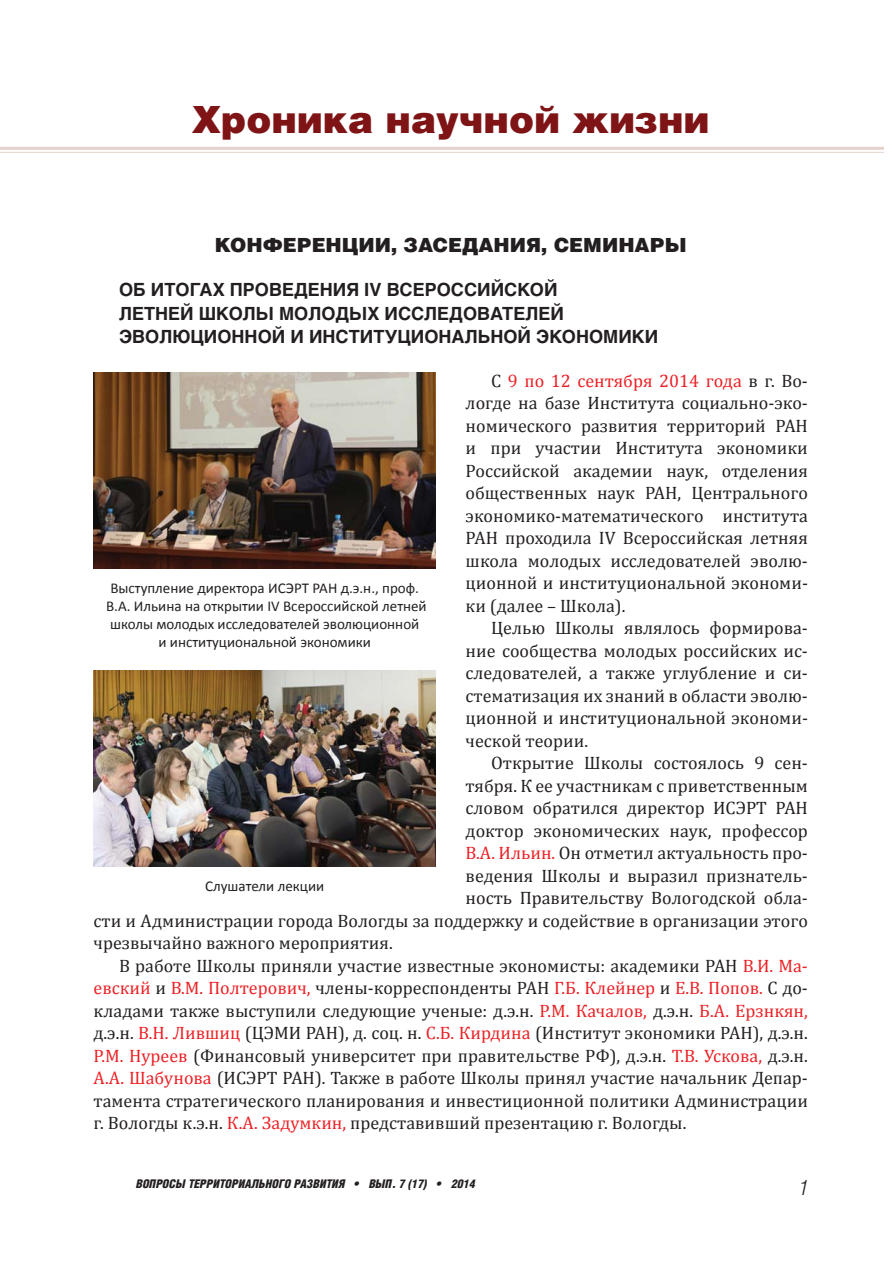
<style>
.page{position:relative;width:893px;height:1263px;background:#fff}
.page>*{position:absolute;margin:0;border:0;box-sizing:border-box;transform-origin:0 0}
.t1{font:900 37.5px "Helios";color:#7f1416}
.t2{font:italic 300 21px "Helios Cond";color:#231f20}
.t3{font:900 19.5px "Helios";color:#231f20}
.t4{font:18px/22.5px "Cambria";color:#231f20;text-align:justify}
.t5{font:700 18px/23.2px "Helios";color:#231f20}
.t6{font:18px "Cambria";color:#ed2024}
.t7{font:15px/18px "Calibri";color:#231f20;text-align:center}
.t8{font:italic 900 12px "Helios Cond";color:#231f20}
.s1{color:#ed2024}
.s2{color:#231f20}
</style>
<div class="page">
<hr style="left:0;top:147px;width:884px;height:3px;background:#e5d2cc">
<hr style="left:0;top:152px;width:884px;height:1px;background:#e5d2cc">
<img style="left:94px;top:373px;width:342px;height:195px">
<img style="left:94px;top:671px;width:342px;height:195px">
<h1 class="t1" style="left:192px;top:96px;width:519px">Хроника научной жизни</h1>
<p class="t3" style="left:215px;top:233px;width:473px">КОНФЕРЕНЦИИ, ЗАСЕДАНИЯ, СЕМИНАРЫ</p>
<p class="t5" style="left:119px;top:278px;width:541px">ОБ ИТОГАХ ПРОВЕДЕНИЯ IV ВСЕРОССИЙСКОЙ<br>ЛЕТНЕЙ ШКОЛЫ МОЛОДЫХ ИССЛЕДОВАТЕЛЕЙ<br>ЭВОЛЮЦИОННОЙ И ИНСТИТУЦИОНАЛЬНОЙ ЭКОНОМИКИ</p>
<p class="t4" style="left:466px;top:369px;width:344px;text-indent:26px">С <span class="s1">9 по 12 сентября 2014 года</span> в г. Во&shy;логде на базе Института социально-эко&shy;номического развития территорий РАН и при участии Института экономики Российской академии наук, отделения общественных наук РАН, Центрального экономико-математического института РАН проходила IV Всероссийская летняя школа молодых исследователей эволю&shy;ционной и институциональной экономи&shy;ки (далее – Школа).</p>
<p class="t4" style="left:466px;top:616px;width:344px;text-indent:26px">Целью Школы являлось формирова&shy;ние сообщества молодых российских ис&shy;следователей, а также углубление и си&shy;стематизация их знаний в области эволю&shy;ционной и институциональной экономи&shy;ческой теории.</p>
<p class="t4" style="left:491px;top:751px;width:318px">Открытие Школы состоялось 9 сен-</p>
<p class="t4" style="left:466px;top:774px;width:344px">тября. К ее участникам с приветственным</p>
<p class="t4" style="left:466px;top:796px;width:344px">словом обратился директор ИСЭРТ РАН</p>
<p class="t4" style="left:466px;top:819px;width:344px">доктор экономических наук, профессор</p>
<p class="t4" style="left:466px;top:841px;width:344px"><span class="s1">В.А. Ильин.</span> Он отметил актуальность про-</p>
<p class="t4" style="left:466px;top:864px;width:344px">ведения Школы и выразил признатель-</p>
<p class="t4" style="left:466px;top:886px;width:344px">ность Правительству Вологодской обла-</p>
<p class="t4" style="left:94px;top:909px;width:716px">сти и Администрации города Вологды за поддержку и содействие в организации этого</p>
<p class="t4" style="left:94px;top:931px;width:301px">чрезвычайно важного мероприятия.</p>
<p class="t4" style="left:119px;top:954px;width:690px">В работе Школы приняли участие известные экономисты: академики РАН <span class="s1">В.И. Ма-</span></p>
<p class="t6" style="left:94px;top:977px;width:716px">евский <span class="s2">и</span> В.М. Полтерович, <span class="s2">члены-корреспонденты РАН</span> Г.Б. Клейнер <span class="s2">и</span> Е.В. Попов. <span class="s2">С до-</span></p>
<p class="t4" style="left:94px;top:999px;width:716px">кладами также выступили следующие ученые: д.э.н. <span class="s1">Р.М. Качалов,</span> д.э.н. <span class="s1">Б.А. Ерзнкян,</span></p>
<p class="t4" style="left:94px;top:1021px;width:716px">д.э.н. <span class="s1">В.Н. Лившиц</span> (ЦЭМИ РАН), д. соц. н. <span class="s1">С.Б. Кирдина</span> (Институт экономики РАН), д.э.н.</p>
<p class="t4" style="left:94px;top:1044px;width:716px"><span class="s1">Р.М. Нуреев</span> (Финансовый университет при правительстве РФ), д.э.н. <span class="s1">Т.В. Ускова,</span> д.э.н.</p>
<p class="t4" style="left:94px;top:1066px;width:716px"><span class="s1">А.А. Шабунова</span> (ИСЭРТ РАН). Также в работе Школы принял участие начальник Депар-</p>
<p class="t4" style="left:94px;top:1089px;width:716px">тамента стратегического планирования и инвестиционной политики Администрации</p>
<p class="t4" style="left:94px;top:1111px;width:594px">г. Вологды к.э.н. <span class="s1">К.А. Задумкин,</span> представивший презентацию г. Вологды.</p>
<p class="t7" style="left:106px;top:580px;width:322px">Выступление директора ИСЭРТ РАН д.э.н., проф.<br>В.А. Ильина на открытии IV Всероссийской летней школы молодых исследователей эволюционной и институциональной экономики</p>
<p class="t7" style="left:205px;top:878px;width:120px">Слушатели лекции</p>
<p class="t8" style="left:136px;top:1176px;width:341px">ВОПРОСЫ ТЕРРИТОРИАЛЬНОГО РАЗВИТИЯ • ВЫП. 7 (17) • 2014</p>
<p class="t2" style="left:799px;top:1176px;width:10px">1</p>
</div>
